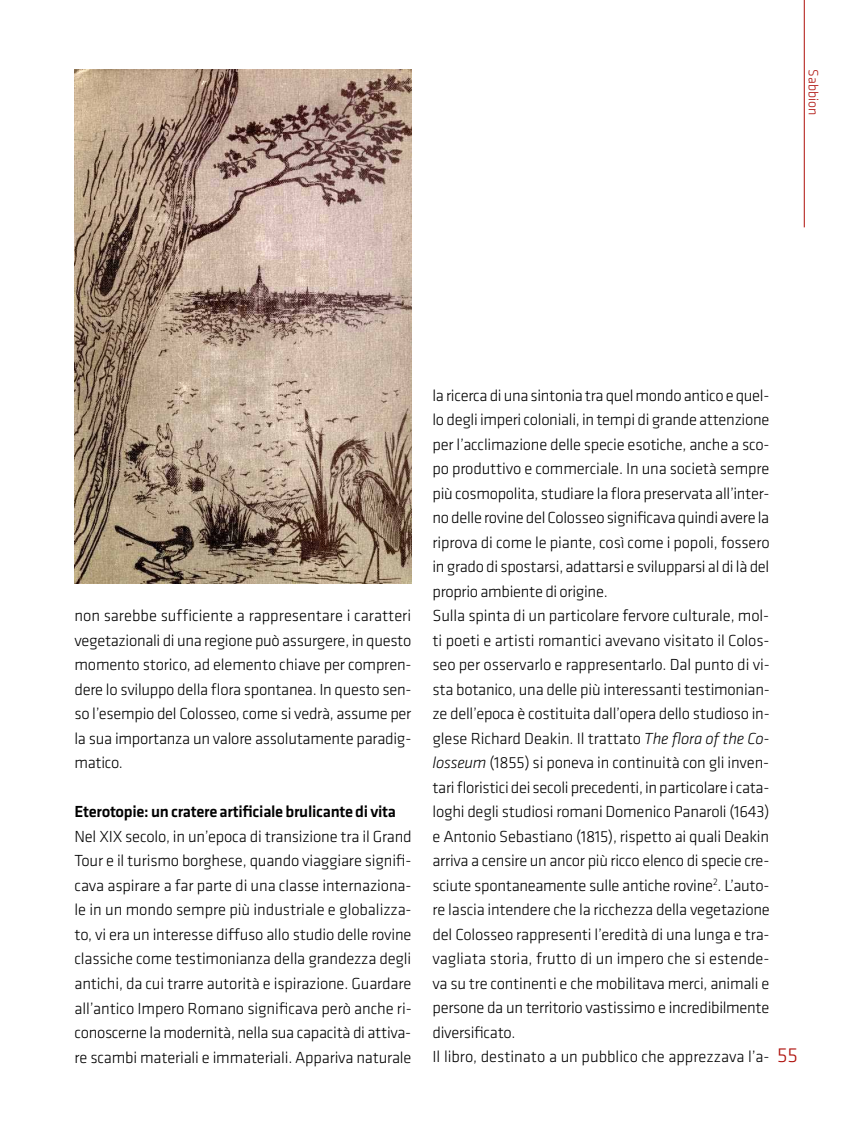
<style>
.page{position:relative;width:844px;height:1141px;background:#fff}
.page>*{position:absolute;margin:0;border:0;box-sizing:border-box;transform-origin:0 0}
.t1{font:300 21px "Klavika";color:#ae0f0a}
.t2{font:300 16.62px/24.5px "Klavika";letter-spacing:-.015em;color:#000;text-align:justify}
.t3{font:500 16.62px "Klavika";letter-spacing:-.02em;color:#000}
.t4{font:300 14px "Klavika";color:#ae0f0a}
.s1{font-style:italic}
</style>
<div class="page">
<hr style="left:803px;top:0;width:1px;height:227px;background:#ae0f0a">
<img style="left:74px;top:69px;width:337px;height:514px">
<p class="t4" style="left:820px;top:69px;width:48px;rotate:90deg">Sabbion</p>
<p class="t2" style="left:74px;top:604px;width:338px">non sarebbe sufficiente a rappresentare i caratteri vegetazionali di una regione può assurgere, in questo momento storico, ad elemento chiave per compren&shy;dere lo sviluppo della flora spontanea. In questo sen&shy;so l’esempio del Colosseo, come si vedrà, assume per la sua importanza un valore assolutamente paradig&shy;matico.</p>
<p class="t3" style="left:74px;top:803px;width:323px">Eterotopie: un cratere artificiale brulicante di vita</p>
<p class="t2" style="left:74px;top:824px;width:339px">Nel XIX secolo, in un’epoca di transizione tra il Grand Tour e il turismo borghese, quando viaggiare signifi&shy;cava aspirare a far parte di una classe internaziona&shy;le in un mondo sempre più industriale e globalizza&shy;to, vi era un interesse diffuso allo studio delle rovine classiche come testimonianza della grandezza degli antichi, da cui trarre autorità e ispirazione. Guardare all’antico Impero Romano significava però anche ri&shy;conoscerne la modernità, nella sua capacità di attiva&shy;re scambi materiali e immateriali. Appariva naturale</p>
<p class="t2" style="left:432px;top:383px;width:339px;text-align:left">la ricerca di una sintonia tra quel mondo antico e quel&shy;lo degli imperi coloniali, in tempi di grande attenzione per l’acclimazione delle specie esotiche, anche a sco&shy;po produttivo e commerciale. In una società sempre più cosmopolita, studiare la flora preservata all’inter&shy;no delle rovine del Colosseo significava quindi avere la riprova di come le piante, così come i popoli, fossero in grado di spostarsi, adattarsi e svilupparsi al di là del proprio ambiente di origine.<br>Sulla spinta di un particolare fervore culturale, mol&shy;ti poeti e artisti romantici avevano visitato il Colos&shy;seo per osservarlo e rappresentarlo. Dal punto di vi&shy;sta botanico, una delle più interessanti testimonian&shy;ze dell’epoca è costituita dall’opera dello studioso in&shy;glese Richard Deakin. Il trattato <span class="s1">The flora of the Co&shy;losseum</span> (1855) si poneva in continuità con gli inven&shy;tari floristici dei secoli precedenti, in particolare i cata&shy;loghi degli studiosi romani Domenico Panaroli (1643) e Antonio Sebastiano (1815), rispetto ai quali Deakin arriva a censire un ancor più ricco elenco di specie cre&shy;sciute spontaneamente sulle antiche rovine<sup>2</sup>. L’auto&shy;re lascia intendere che la ricchezza della vegetazione del Colosseo rappresenti l’eredità di una lunga e tra&shy;vagliata storia, frutto di un impero che si estende&shy;va su tre continenti e che mobilitava merci, animali e persone da un territorio vastissimo e incredibilmente diversificato.<br>Il libro, destinato a un pubblico che apprezzava l’a-</p>
<p class="t1" style="left:777px;top:1044px;width:22px">55</p>
</div>
